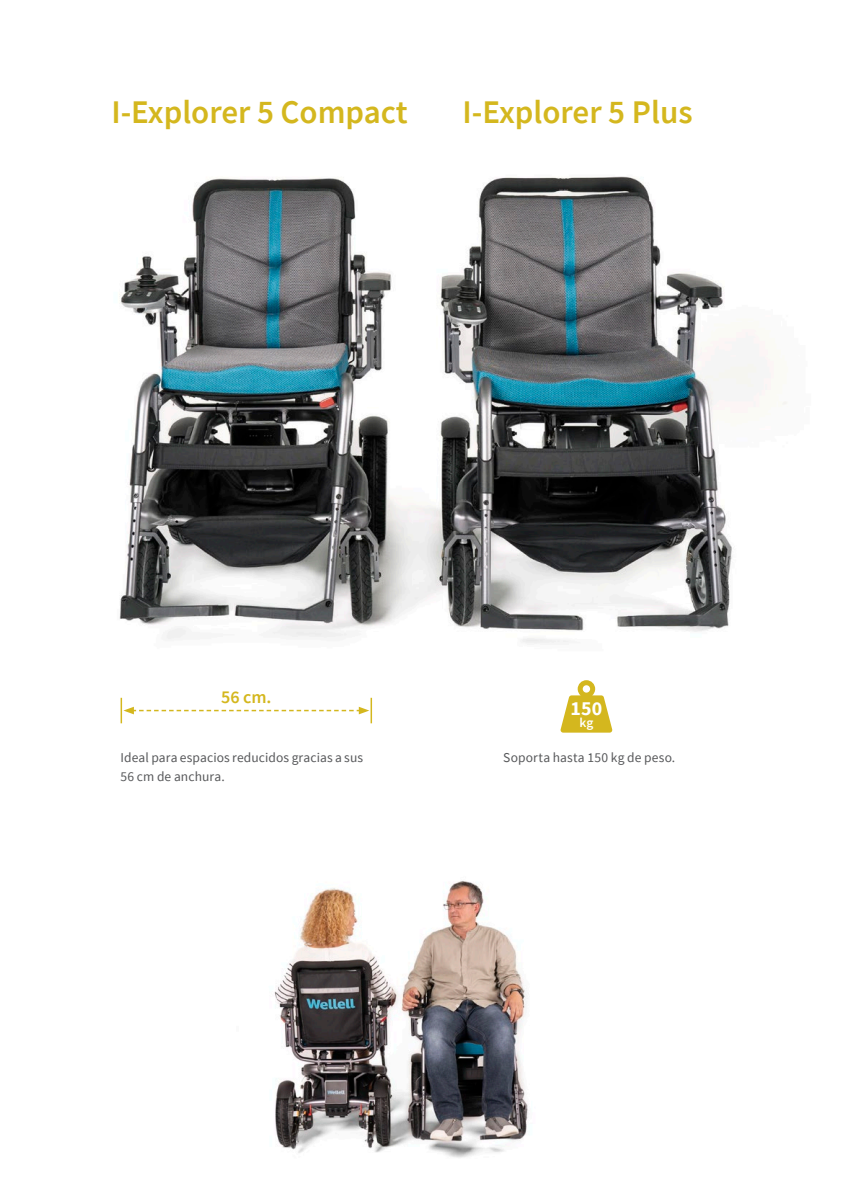
<style>
.page{position:relative;width:851px;height:1191px;background:#fff}
.page>*{position:absolute;margin:0;border:0;box-sizing:border-box;transform-origin:0 0}
.t1{font:600 33px "Source Sans Pro";color:#d4b71e}
.t2{font:700 19.95px "Source Sans Pro";color:#fff}
.t3{font:600 18px "Source Sans Pro";color:#d4b71e}
.t4{font:13.5px/19.5px "Source Sans Pro";letter-spacing:.01em;color:#57585a}
.t5{font:600 13.35px "Source Sans Pro";color:#fff}
</style>
<div class="page">
<img style="left:274px;top:880px;width:254px;height:278px">
<img style="left:119px;top:176px;width:668px;height:468px">
<svg style="left:123px;top:706px;width:246px;height:8px"></svg>
<hr style="left:120px;top:698px;width:2px;height:25px;background:#d4b71e">
<hr style="left:370px;top:698px;width:2px;height:25px;background:#d4b71e">
<svg style="left:560px;top:680px;width:52px;height:52px"></svg>
<h1 class="t1" style="left:111px;top:90px;width:298px">I-Explorer 5 Compact</h1>
<h1 class="t1" style="left:462px;top:90px;width:231px">I-Explorer 5 Plus</h1>
<h3 class="t3" style="left:221px;top:685px;width:52px">56 cm.</h3>
<h2 class="t2" style="left:570px;top:695px;width:33px">150</h2>
<p class="t5" style="left:579px;top:714px;width:16px">kg</p>
<p class="t4" style="left:120px;top:747px;width:244px">Ideal para espacios reducidos gracias a sus<br>56 cm de anchura.</p>
<p class="t4" style="left:503px;top:747px;width:173px">Soporta hasta 150 kg de peso.</p>
</div>
